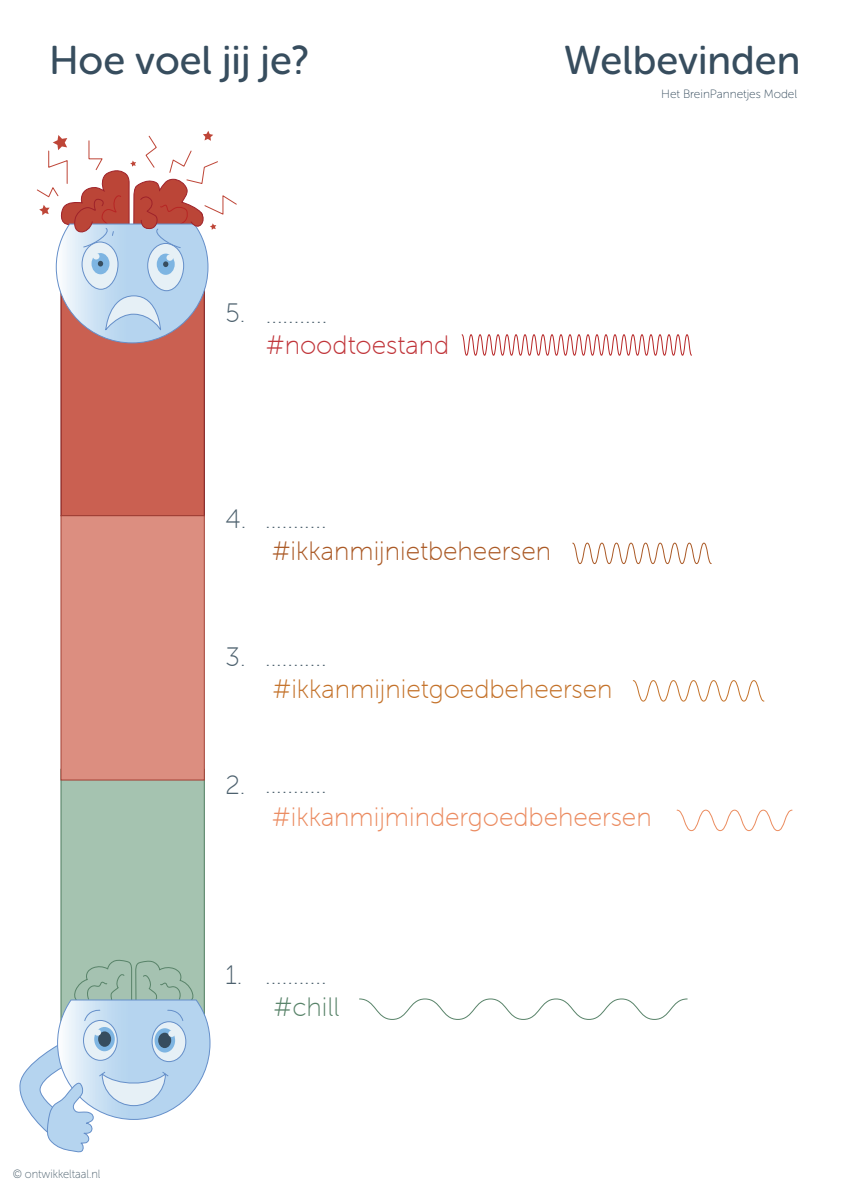
<style>
.page{position:relative;width:842px;height:1191px;background:#fff}
.page>*{position:absolute;margin:0;border:0;box-sizing:border-box;transform-origin:0 0}
.t1{font:40px "Museo Sans Rounded 500";color:#374d5e}
.t2{font:26.5px "Museo Sans Rounded 100";color:#4d616e}
.t3{font:26.5px "Museo Sans Rounded 100";color:#eb8b60}
.t4{font:26.5px "Museo Sans Rounded 100";color:#c4722a}
.t5{font:26.5px "Museo Sans Rounded 100";color:#aa5925}
.t6{font:26.5px "Museo Sans Rounded 100";color:#c03439}
.t7{font:26.5px "Museo Sans Rounded 100";color:#588369}
.t8{font:12px "Museo Sans Rounded 100";color:#374d5e}
.t9{font:12px "Museo Sans Rounded 100";color:#4d616e;scale:.94 1}
</style>
<div class="page">
<div style="left:60px;top:780px;width:145px;height:179px;background:#a5c3b0"></div>
<div style="left:60px;top:515px;width:145px;height:265px;background:#dc8e80;border:1px solid #a23f34"></div>
<svg style="left:19px;top:959px;width:192px;height:193px"></svg>
<svg style="left:37px;top:131px;width:200px;height:386px"></svg>
<svg style="left:461px;top:334px;width:231px;height:22px"></svg>
<svg style="left:359px;top:998px;width:329px;height:22px"></svg>
<svg style="left:676px;top:809px;width:117px;height:22px"></svg>
<svg style="left:632px;top:680px;width:133px;height:22px"></svg>
<svg style="left:572px;top:542px;width:140px;height:22px"></svg>
<h1 class="t1" style="left:49px;top:38px;width:262px">Hoe voel jij je?</h1>
<h1 class="t1" style="left:564px;top:39px;width:238px">Welbevinden</h1>
<p class="t8" style="left:661px;top:87px;width:137px">Het BreinPannetjes Model</p>
<p class="t9" style="left:13px;top:1167px;width:95px">© ontwikkeltaal.nl</p>
<p class="t2" style="left:226px;top:299px;width:21px">5.</p>
<p class="t2" style="left:266px;top:300px;width:63px">...........</p>
<p class="t6" style="left:266px;top:331px;width:185px">#noodtoestand</p>
<p class="t2" style="left:226px;top:504px;width:22px">4.</p>
<p class="t2" style="left:265px;top:505px;width:63px">...........</p>
<p class="t5" style="left:272px;top:537px;width:281px">#ikkanmijnietbeheersen</p>
<p class="t2" style="left:226px;top:643px;width:22px">3.</p>
<p class="t2" style="left:265px;top:642px;width:63px">...........</p>
<p class="t4" style="left:272px;top:675px;width:342px">#ikkanmijnietgoedbeheersen</p>
<p class="t2" style="left:226px;top:771px;width:22px">2.</p>
<p class="t2" style="left:265px;top:770px;width:63px">...........</p>
<p class="t3" style="left:272px;top:803px;width:381px">#ikkanmijmindergoedbeheersen</p>
<p class="t2" style="left:226px;top:961px;width:18px">1.</p>
<p class="t2" style="left:265px;top:960px;width:63px">...........</p>
<p class="t7" style="left:273px;top:993px;width:68px">#chill</p>
</div>
